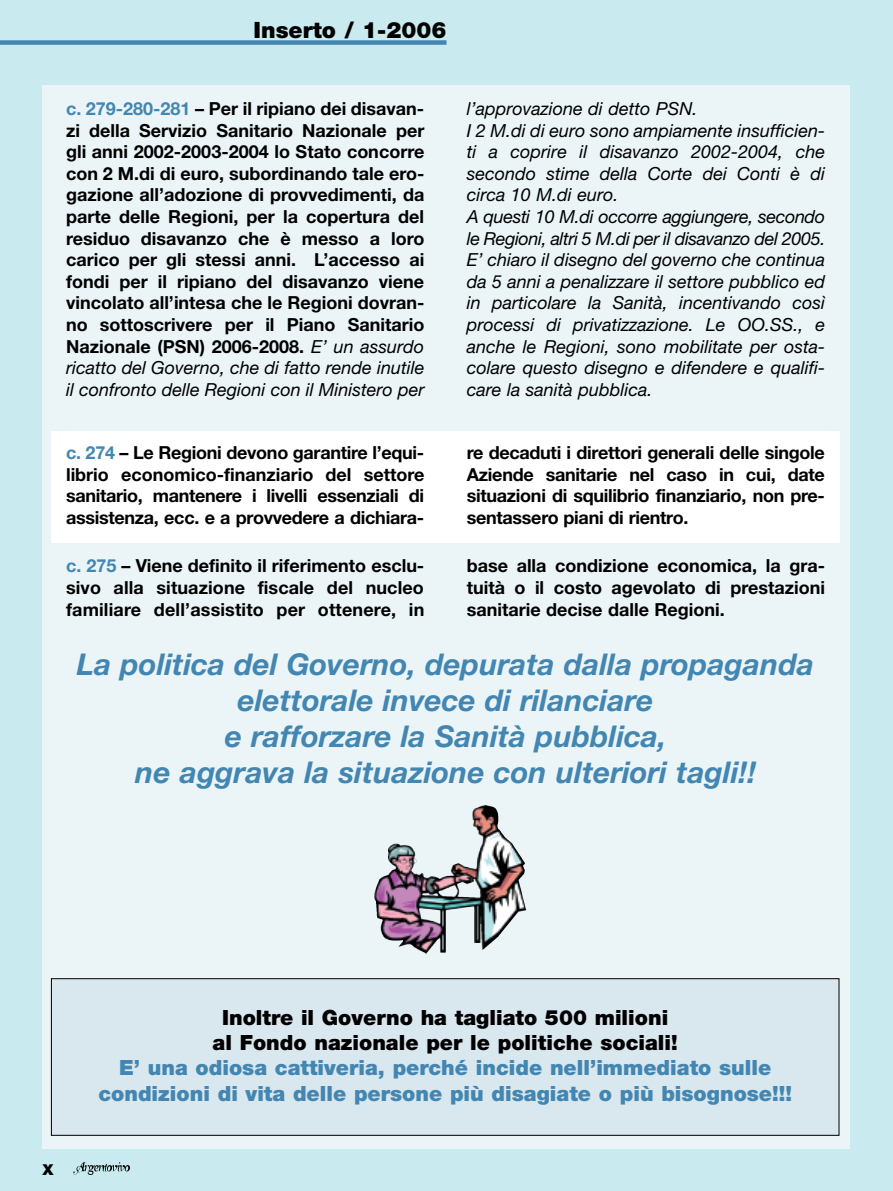
<style>
.page{position:relative;width:893px;height:1191px;background:#c9ebef}
.page>*{position:absolute;margin:0;border:0;box-sizing:border-box;transform-origin:0 0}
.t1{font:italic 700 30px/36px "Helvetica Neue";color:#4286b1;text-align:center}
.t2{font:900 22.5px "Helvetica Neue";color:#000}
.t3{font:900 21px/25.2px "Helvetica Neue";color:#4286b1;text-align:center}
.t4{font:900 21px/25.2px "Helvetica Neue";color:#000;text-align:center}
.t5{font:700 18px/21.6px "Helvetica Neue";color:#000;text-align:justify}
.t6{font:italic 18px/21.6px "Helvetica Neue";color:#000}
.t7{font:900 15px "Helvetica Neue";color:#000}
.s1{color:#4286b1}
.s2{font-weight:400;font-style:italic}
</style>
<div class="page">
<div style="left:0;top:40px;width:446px;height:5px;background:#4286b1"></div>
<img style="left:74px;top:1163px;width:56px;height:11px">
<div style="left:43px;top:85px;width:807px;height:1063px;background:#ebf5f8"></div>
<div style="left:51px;top:431px;width:789px;height:112px;background:#fff"></div>
<img style="left:487px;top:805px;width:27px;height:42px">
<div style="left:51px;top:978px;width:788px;height:157px;background:#d9e7ef"></div>
<div style="left:51px;top:978px;width:788px;height:157px;border:1px solid #000"></div>
<p class="t2" style="left:254px;top:22px;width:194px">Inserto / 1-2006</p>
<p class="t5" style="left:66px;top:99px;width:360px"><span class="s1">c. 279-280-281</span> – Per il ripiano dei disavan&shy;zi della Servizio Sanitario Nazionale per gli anni 2002-2003-2004 lo Stato concorre con 2 M.di di euro, subordinando tale ero&shy;gazione all’adozione di provvedimenti, da parte delle Regioni, per la copertura del residuo disavanzo che è messo a loro carico per gli stessi anni. L’accesso ai fondi per il ripiano del disavanzo viene vincolato all’intesa che le Regioni dovran&shy;no sottoscrivere per il Piano Sanitario Nazionale (PSN) 2006-2008. <span class="s2">E’ un assurdo ricatto del Governo, che di fatto rende inutile il confronto delle Regioni con il Ministero per</span></p>
<p class="t6" style="left:467px;top:99px;width:360px">l’approvazione di detto PSN.<br>I 2 M.di di euro sono ampiamente insufficien&shy;ti a coprire il disavanzo 2002-2004, che secondo stime della Corte dei Conti è di circa 10 M.di euro.<br>A questi 10 M.di occorre aggiungere, secondo le Regioni, altri 5 M.di per il disavanzo del 2005.<br>E’ chiaro il disegno del governo che continua da 5 anni a penalizzare il settore pubblico ed in particolare la Sanità, incentivando così processi di privatizzazione. Le OO.SS., e anche le Regioni, sono mobilitate per osta&shy;colare questo disegno e difendere e qualifi&shy;care la sanità pubblica.</p>
<p class="t5" style="left:66px;top:443px;width:360px"><span class="s1">c. 274</span> – Le Regioni devono garantire l’equi&shy;librio economico-finanziario del settore sanitario, mantenere i livelli essenziali di assistenza, ecc. e a provvedere a dichiara-</p>
<p class="t5" style="left:467px;top:443px;width:360px">re decaduti i direttori generali delle singole Aziende sanitarie nel caso in cui, date situazioni di squilibrio finanziario, non pre&shy;sentassero piani di rientro.</p>
<p class="t5" style="left:66px;top:557px;width:360px"><span class="s1">c. 275</span> – Viene definito il riferimento esclu&shy;sivo alla situazione fiscale del nucleo familiare dell’assistito per ottenere, in</p>
<p class="t5" style="left:467px;top:557px;width:360px">base alla condizione economica, la gra&shy;tuità o il costo agevolato di prestazioni sanitarie decise dalle Regioni.</p>
<h1 class="t1" style="left:77px;top:649px;width:739px">La politica del Governo, depurata dalla propaganda elettorale invece di rilanciare<br>e rafforzare la Sanità pubblica,<br>ne aggrava la situazione con ulteriori tagli!!</h1>
<p class="t7" style="left:43px;top:1164px;width:13px">X</p>
<p class="t4" style="left:213px;top:1006px;width:467px">Inoltre il Governo ha tagliato 500 milioni al Fondo nazionale per le politiche sociali!</p>
<p class="t3" style="left:98px;top:1057px;width:695px">E’ una odiosa cattiveria, perché incide nell’immediato sulle condizioni di vita delle persone più disagiate o più bisognose!!!</p>
</div>
